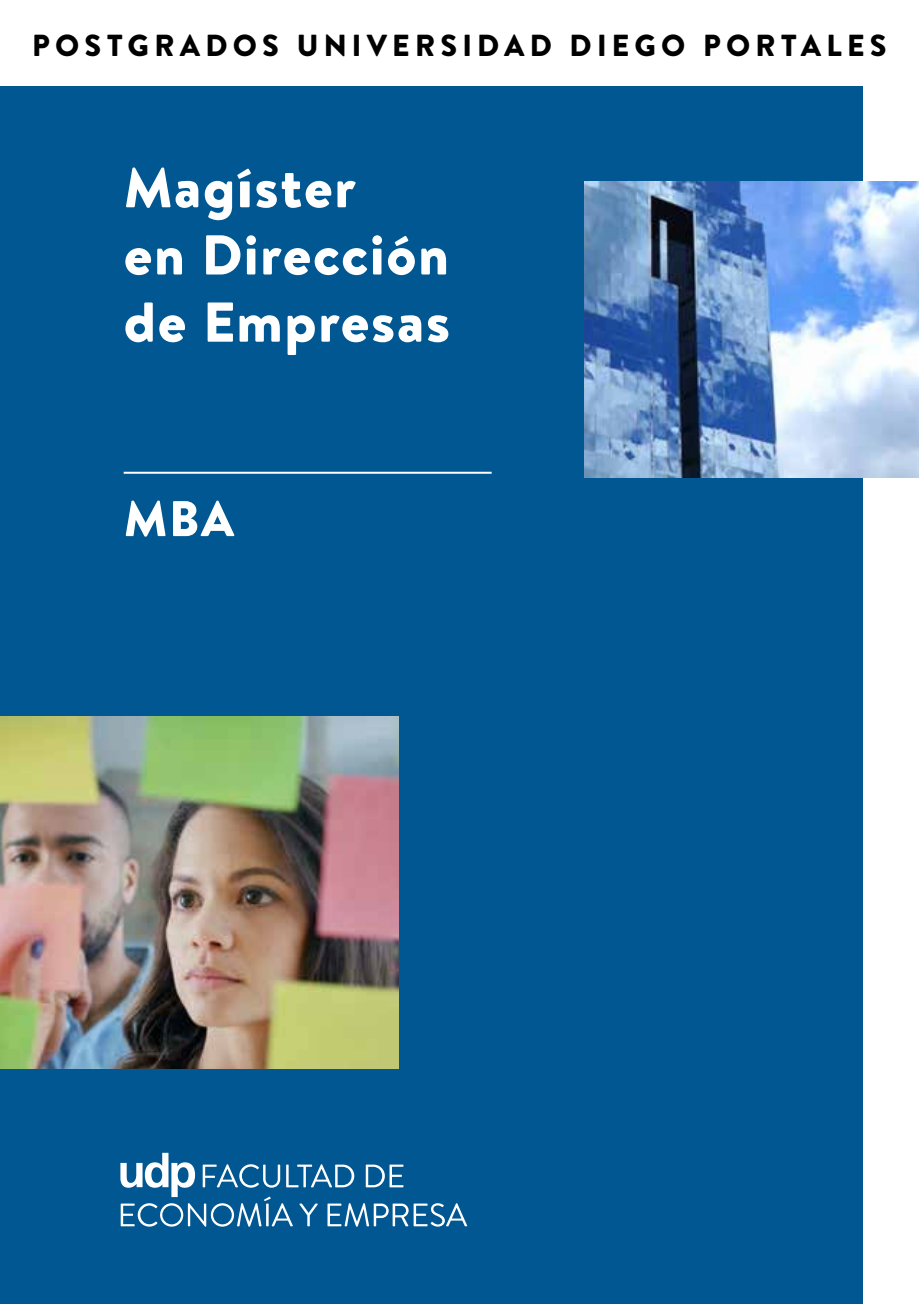
<style>
.page{position:relative;width:919px;height:1304px;background:#fff}
.page>*{position:absolute;margin:0;border:0;box-sizing:border-box;transform-origin:0 0}
.t1{font:900 56px/67.2px "Brandon Text";letter-spacing:.03em;color:#fff}
.t2{font:900 50px "Brandon Text";color:#fff}
.t3{font:900 30.4px "Brandon Text";letter-spacing:.17em;color:#000}
</style>
<div class="page">
<div style="left:0;top:86px;width:862px;height:1218px;background:#005791"></div>
<svg style="left:120px;top:1153px;width:347px;height:74px"></svg>
<img style="left:0;top:716px;width:398px;height:353px">
<img style="left:584px;top:181px;width:334px;height:297px">
<hr style="left:124px;top:472px;width:367px;height:2px;background:#fff">
<p class="t3" style="left:32px;top:24px;width:856px">POSTGRADOS UNIVERSIDAD DIEGO PORTALES</p>
<h1 class="t1" style="left:124px;top:153px;width:328px">Magíster<br>en Dirección de Empresas</h1>
<h2 class="t2" style="left:124px;top:483px;width:112px">MBA</h2>
</div>
